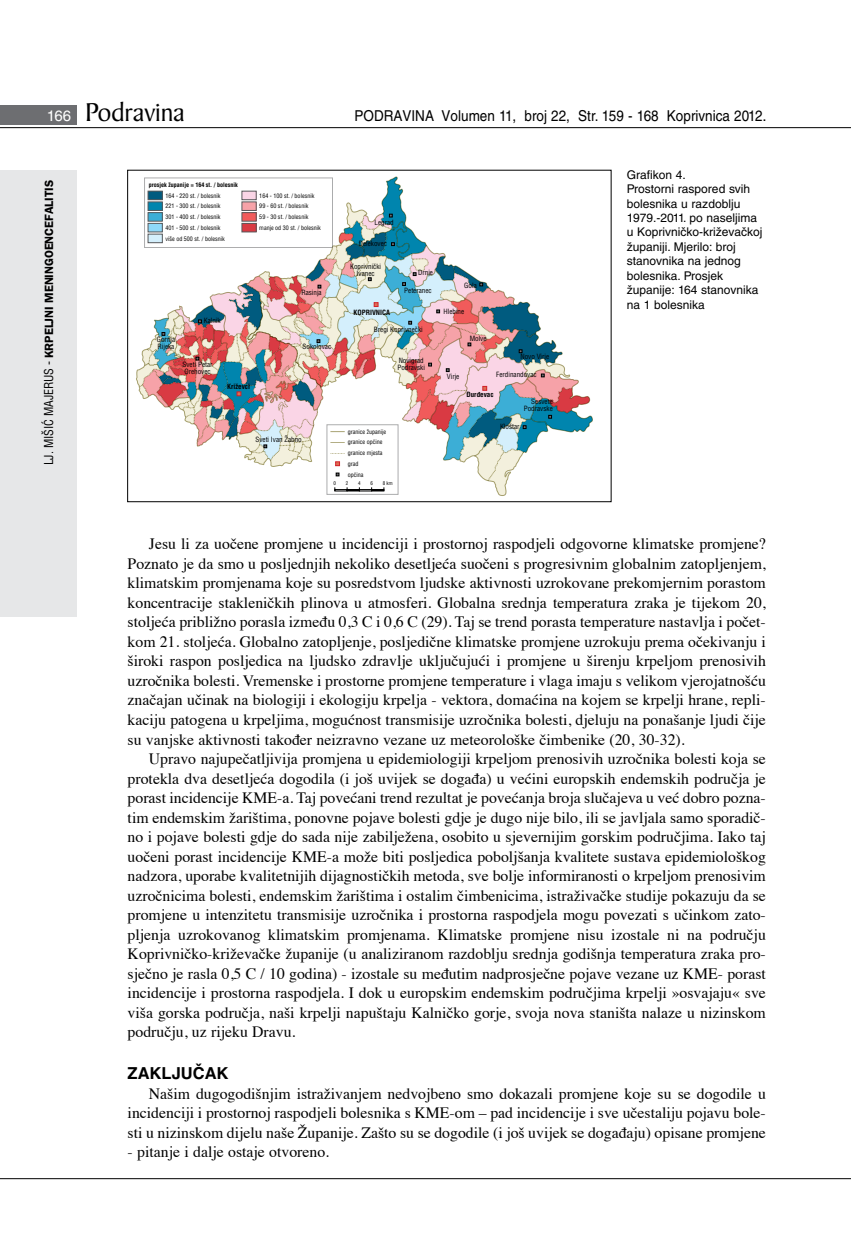
<style>
.page{position:relative;width:851px;height:1234px;background:#fff}
.page>*{position:absolute;margin:0;border:0;box-sizing:border-box;transform-origin:0 0}
.t1{font:27.6px "Baker Signet BT";color:#000}
.t2{font:700 16.5px "Helvetica LT Skin 29";color:#000}
.t3{font:15.75px/19.5px "Times";color:#000;text-align:justify}
.t4{font:15px "Helvetica LT Skin 29";color:#000;scale:.9 1}
.t5{font:12px/14.4px "Helvetica LT Skin 29";color:#000}
.t6{font:600 12px "ITC Franklin Gothic Skin 29";letter-spacing:-.005em;color:#000}
.t7{font:condensed 7.05px/7.1px "Helvetica LT Skin 29";color:#000}
.t8{font:700 condensed 7.05px "Helvetica LT Skin 29";color:#000}
.t9{font:condensed 6px/10.8px "Helvetica LT Skin 29";color:#000}
.t10{font:700 condensed 6px "Helvetica LT Skin 29";color:#000}
.t11{font:condensed 5.1px "Helvetica LT Skin 29";color:#000}
.s1{font-family:"Helvetica LT Skin 29";font-size:15px;color:#fff}
.s2{font-family:"Helvetica LT Skin 29";font-weight:400;font-stretch:condensed}
</style>
<div class="page">
<div style="left:0;top:170px;width:77px;height:447px;background:#e6e7e8"></div>
<div style="left:0;top:105px;width:77px;height:19px;background:#6d6e71"></div>
<hr style="left:0;top:127px;width:850px;height:1px;background:#000">
<hr style="left:0;top:1177px;width:850px;height:1px;background:#000">
<svg style="left:136px;top:176px;width:456px;height:320px"></svg>
<div style="left:127px;top:170px;width:484px;height:332px;border:1px solid #000"></div>
<h1 class="t1" style="left:47px;top:95px;width:139px"><span class="s1">166</span> Podravina</h1>
<p class="t4" style="left:354px;top:107px;width:459px">PODRAVINA Volumen 11, broj 22, Str. 159 - 168 Koprivnica 2012.</p>
<p class="t6" style="left:42px;top:465px;width:287px;rotate:-90deg"><span class="s2">LJ. MIŠIĆ MAJERUS -</span> KRPELJNI MENINGOENCEFALITIS</p>
<p class="t10" style="left:149px;top:181px;width:91px">prosjek županije = 164 st. / bolesnik</p>
<p class="t9" style="left:165px;top:190px;width:61px">164 - 220 st. / bolesnik<br>221 - 300 st. / bolesnik<br>301 - 400 st. / bolesnik<br>401 - 500 st. / bolesnik više od 500 st. / bolesnik</p>
<p class="t9" style="left:259px;top:190px;width:63px">164 - 100 st. / bolesnik<br>99 - 60 st. / bolesnik<br>59 - 30 st. / bolesnik manje od 30 st. / bolesnik</p>
<p class="t7" style="left:157px;top:335px;width:20px">Gornja<br>Rijeka</p>
<p class="t7" style="left:204px;top:317px;width:18px">Kalnik</p>
<p class="t7" style="left:182px;top:361px;width:31px">Sveti Petar<br>Orehovec</p>
<p class="t8" style="left:227px;top:381px;width:24px">Križevci</p>
<p class="t7" style="left:301px;top:289px;width:22px">Rasinja</p>
<p class="t7" style="left:302px;top:342px;width:30px">Sokolovac</p>
<p class="t7" style="left:255px;top:436px;width:48px">Sveti Ivan Žabno</p>
<p class="t7" style="left:374px;top:219px;width:21px">Legrad</p>
<p class="t7" style="left:358px;top:240px;width:30px">Đelekovec</p>
<p class="t7" style="left:350px;top:262px;width:32px;text-align:center">Koprivnički<br>Ivanec</p>
<p class="t8" style="left:353px;top:307px;width:38px">KOPRIVNICA</p>
<p class="t7" style="left:418px;top:269px;width:16px">Drnje</p>
<p class="t7" style="left:404px;top:287px;width:29px">Peteranec</p>
<p class="t7" style="left:374px;top:326px;width:50px">Bregi Koprivnečki</p>
<p class="t7" style="left:397px;top:357px;width:29px">Novigrad<br>Podravski</p>
<p class="t9" style="left:348px;top:426px;width:40px">granice županije granice općine granice mjesta grad<br>općina</p>
<p class="t11" style="left:333px;top:480px;width:4px">0</p>
<p class="t11" style="left:346px;top:480px;width:4px">2</p>
<p class="t11" style="left:358px;top:480px;width:4px">4</p>
<p class="t11" style="left:370px;top:480px;width:4px">6</p>
<p class="t11" style="left:382px;top:480px;width:11px">8 km</p>
<p class="t7" style="left:464px;top:282px;width:14px">Gola</p>
<p class="t7" style="left:443px;top:307px;width:22px">Hlebine</p>
<p class="t7" style="left:469px;top:334px;width:18px">Molve</p>
<p class="t7" style="left:520px;top:353px;width:30px">Novo Virje</p>
<p class="t7" style="left:523px;top:398px;width:30px;text-align:right">Sesvete<br>Podravske</p>
<p class="t7" style="left:496px;top:370px;width:42px">Ferdinandovac</p>
<p class="t7" style="left:447px;top:372px;width:14px">Virje</p>
<p class="t8" style="left:466px;top:390px;width:29px">Đurđevac</p>
<p class="t7" style="left:500px;top:423px;width:21px">Kloštar</p>
<p class="t5" style="left:626px;top:167px;width:137px">Grafikon 4.<br>Prostorni raspored svih bolesnika u razdoblju<br>1979.-2011. po naseljima u Koprivničko-križevačkoj županiji. Mjerilo: broj stanovnika na jednog bolesnika. Prosjek županije: 164 stanovnika na 1 bolesnika</p>
<p class="t3" style="left:128px;top:533px;width:639px;text-indent:21px">Jesu li za uočene promjene u incidenciji i prostornoj raspodjeli odgovorne klimatske promjene?<br>Poznato je da smo u posljednjih nekoliko desetljeća suočeni s progresivnim globalnim zatopljenjem, klimatskim promjenama koje su posredstvom ljudske aktivnosti uzrokovane prekomjernim porastom koncentracije stakleničkih plinova u atmosferi. Globalna srednja temperatura zraka je tijekom 20, stoljeća približno porasla između 0,3 C i 0,6 C (29). Taj se trend porasta temperature nastavlja i počet&shy;kom 21. stoljeća. Globalno zatopljenje, posljedične klimatske promjene uzrokuju prema očekivanju i široki raspon posljedica na ljudsko zdravlje uključujući i promjene u širenju krpeljom prenosivih uzročnika bolesti. Vremenske i prostorne promjene temperature i vlaga imaju s velikom vjerojatnošću značajan učinak na biologiji i ekologiju krpelja - vektora, domaćina na kojem se krpelji hrane, repli&shy;kaciju patogena u krpeljima, mogućnost transmisije uzročnika bolesti, djeluju na ponašanje ljudi čije su vanjske aktivnosti također neizravno vezane uz meteorološke čimbenike (20, 30-32).</p>
<p class="t3" style="left:128px;top:747px;width:639px;text-indent:21px">Upravo najupečatljivija promjena u epidemiologiji krpeljom prenosivih uzročnika bolesti koja se protekla dva desetljeća dogodila (i još uvijek se događa) u većini europskih endemskih područja je porast incidencije KME-a. Taj povećani trend rezultat je povećanja broja slučajeva u već dobro pozna&shy;tim endemskim žarištima, ponovne pojave bolesti gdje je dugo nije bilo, ili se javljala samo sporadič&shy;no i pojave bolesti gdje do sada nije zabilježena, osobito u sjevernijim gorskim područjima. Iako taj uočeni porast incidencije KME-a može biti posljedica poboljšanja kvalitete sustava epidemiološkog nadzora, uporabe kvalitetnijih dijagnostičkih metoda, sve bolje informiranosti o krpeljom prenosivim uzročnicima bolesti, endemskim žarištima i ostalim čimbenicima, istraživačke studije pokazuju da se promjene u intenzitetu transmisije uzročnika i prostorna raspodjela mogu povezati s učinkom zato&shy;pljenja uzrokovanog klimatskim promjenama. Klimatske promjene nisu izostale ni na području Koprivničko-križevačke županije (u analiziranom razdoblju srednja godišnja temperatura zraka pro&shy;sječno je rasla 0,5 C / 10 godina) - izostale su međutim nadprosječne pojave vezane uz KME- porast incidencije i prostorna raspodjela. I dok u europskim endemskim područjima krpelji »osvajaju« sve viša gorska područja, naši krpelji napuštaju Kalničko gorje, svoja nova staništa nalaze u nizinskom području, uz rijeku Dravu.</p>
<p class="t2" style="left:128px;top:1063px;width:102px">ZAKLJUČAK</p>
<p class="t3" style="left:128px;top:1082px;width:639px;text-indent:21px">Našim dugogodišnjim istraživanjem nedvojbeno smo dokazali promjene koje su se dogodile u incidenciji i prostornoj raspodjeli bolesnika s KME-om – pad incidencije i sve učestaliju pojavu bole&shy;sti u nizinskom dijelu naše Županije. Zašto su se dogodile (i još uvijek se događaju) opisane promjene</p>
<p class="t3" style="left:128px;top:1140px;width:203px">- pitanje i dalje ostaje otvoreno.</p>
</div>
